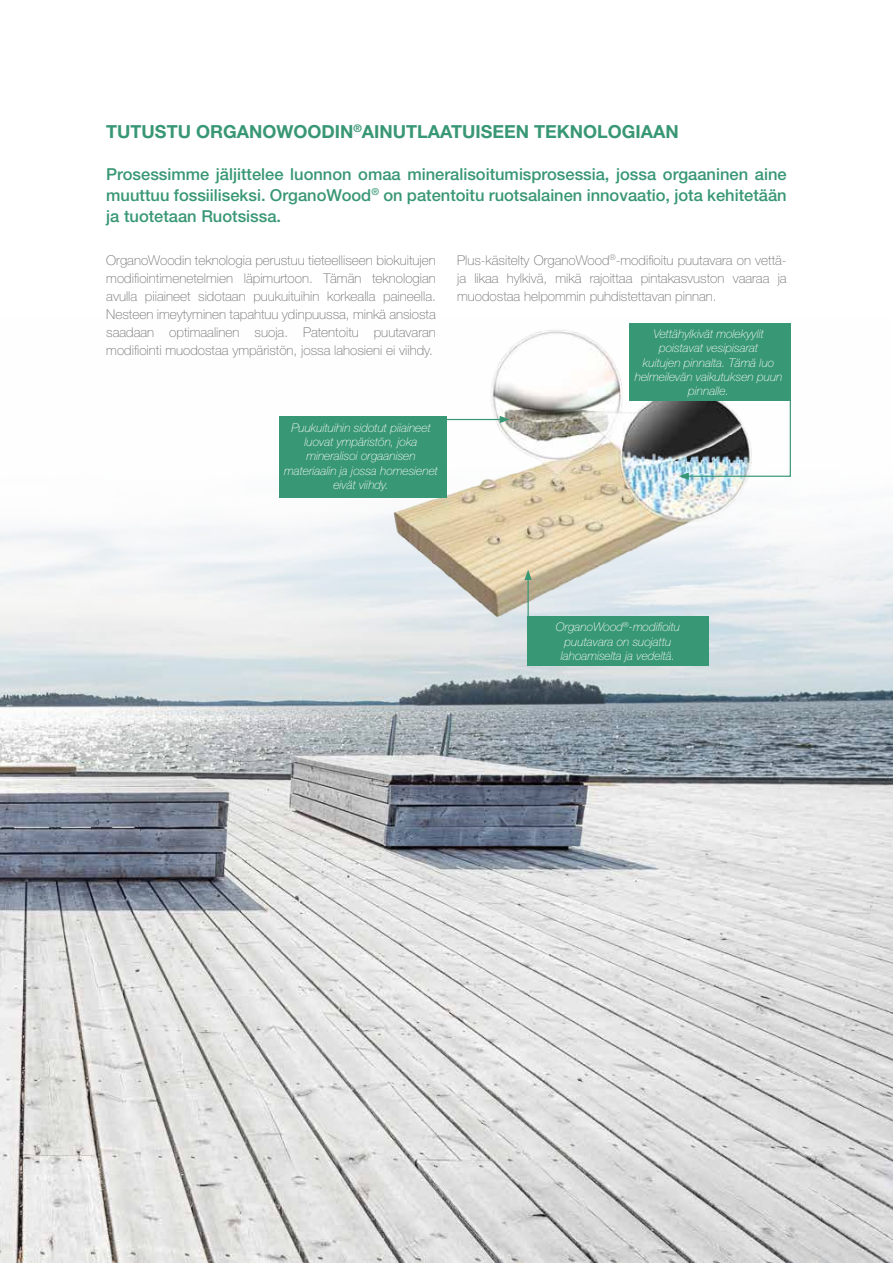
<style>
.page{position:relative;width:893px;height:1263px;background:#fff}
.page>*{position:absolute;margin:0;border:0;box-sizing:border-box;transform-origin:0 0}
.t1{font:700 18px "Helvetica Neue LT Std";color:#389775}
.t2{font:500 16.5px/21px "Helvetica Neue LT Std";color:#389775;text-align:justify}
.t3{font:100 13.5px/18px "Helvetica Neue LT Std";color:#706f6f;text-align:justify}
.t4{font:italic 100 12px/14.4px "Helvetica Neue LT Std";color:#fff;text-align:center}
</style>
<div class="page">
<img style="left:0;top:416px;width:893px;height:847px">
<img style="left:381px;top:323px;width:386px;height:305px">
<svg style="left:679px;top:401px;width:112px;height:79px"></svg>
<hr style="left:527px;top:578px;width:2px;height:64px;background:#389775">
<svg style="left:524px;top:570px;width:8px;height:10px"></svg>
<svg style="left:333px;top:416px;width:177px;height:52px"></svg>
<div style="left:279px;top:417px;width:167px;height:81px;background:#389775"></div>
<div style="left:630px;top:323px;width:161px;height:78px;background:#389775"></div>
<div style="left:528px;top:616px;width:181px;height:50px;background:#389775"></div>
<h1 class="t1" style="left:106px;top:121px;width:574px">TUTUSTU ORGANOWOODIN<sup>®</sup>AINUTLAATUISEEN TEKNOLOGIAAN</h1>
<p class="t2" style="left:106px;top:163px;width:682px">Prosessimme jäljittelee luonnon omaa mineralisoitumisprosessia, jossa orgaaninen aine muuttuu fossiiliseksi. OrganoWood<sup>®</sup> on patentoitu ruotsalainen innovaatio, jota kehitetään ja tuotetaan Ruotsissa.</p>
<p class="t3" style="left:106px;top:251px;width:331px">OrganoWoodin teknologia perustuu tieteelliseen biokuitujen modifiointimenetelmien läpimurtoon. Tämän teknologian avulla piiaineet sidotaan puukuituihin korkealla paineella.<br>Nesteen imeytyminen tapahtuu ydinpuussa, minkä ansiosta saadaan optimaalinen suoja. Patentoitu puutavaran modifiointi muodostaa ympäristön, jossa lahosieni ei viihdy.</p>
<p class="t3" style="left:457px;top:251px;width:331px">Plus-käsitelty OrganoWood<sup>®</sup>-modifioitu puutavara on vettä&shy;ja likaa hylkivä, mikä rajoittaa pintakasvuston vaaraa ja muodostaa helpommin puhdistettavan pinnan.</p>
<p class="t4" style="left:635px;top:326px;width:149px">Vettähylkivät molekyylit poistavat vesipisarat<br>kuitujen pinnalta. Tämä luo helmeilevän vaikutuksen puun pinnalle.</p>
<p class="t4" style="left:284px;top:420px;width:155px">Puukuituihin sidotut piiaineet luovat ympäristön, joka mineralisoi orgaanisen materiaalin ja jossa homesienet eivät viihdy.</p>
<p class="t4" style="left:556px;top:620px;width:126px">OrganoWood<sup>®</sup>-modifioitu puutavara on suojattu lahoamiselta ja vedeltä.</p>
</div>
